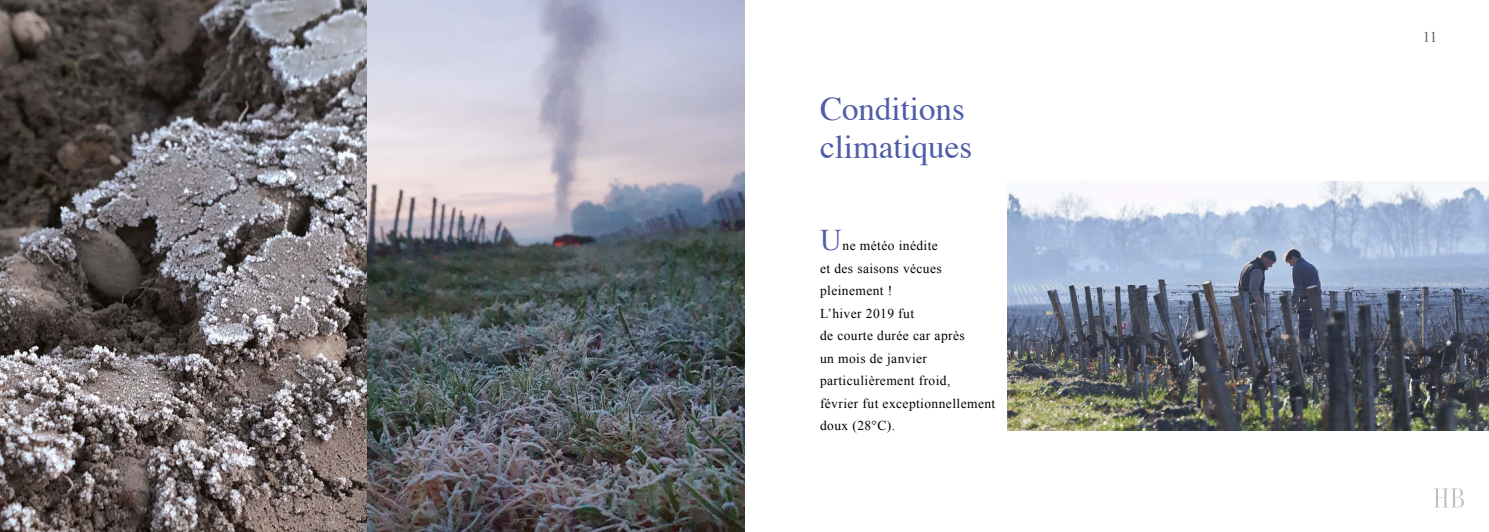
<style>
.page{position:relative;width:1489px;height:532px;background:#fff}
.page>*{position:absolute;margin:0;border:0;box-sizing:border-box;transform-origin:0 0}
.t1{font:33px/37.5px "Times";color:#4f5ca6}
.t2{font:30px "Times New Roman";color:#4f5ca6}
.t3{font:15px "Times New Roman";color:#646363}
.t4{font:13.5px/22.5px "Times New Roman";letter-spacing:.03em;color:#000}
</style>
<div class="page">
<img style="left:0;top:0;width:744px;height:531px">
<img style="left:1007px;top:181px;width:481px;height:249px">
<svg style="left:1434px;top:488px;width:29px;height:19px"></svg>
<h1 class="t1" style="left:820px;top:87px;width:154px">Conditions climatiques</h1>
<h2 class="t2" style="left:820px;top:220px;width:23px">U</h2>
<p class="t4" style="left:820px;top:234px;width:177px;text-indent:23px">ne météo inédite<br>et des saisons vécues pleinement !<br>L’hiver 2019 fut<br>de courte durée car après<br>un mois de janvier particulièrement froid,<br>février fut exceptionnellement doux (28°C).</p>
<p class="t3" style="left:1422px;top:27px;width:16px">11</p>
</div>
